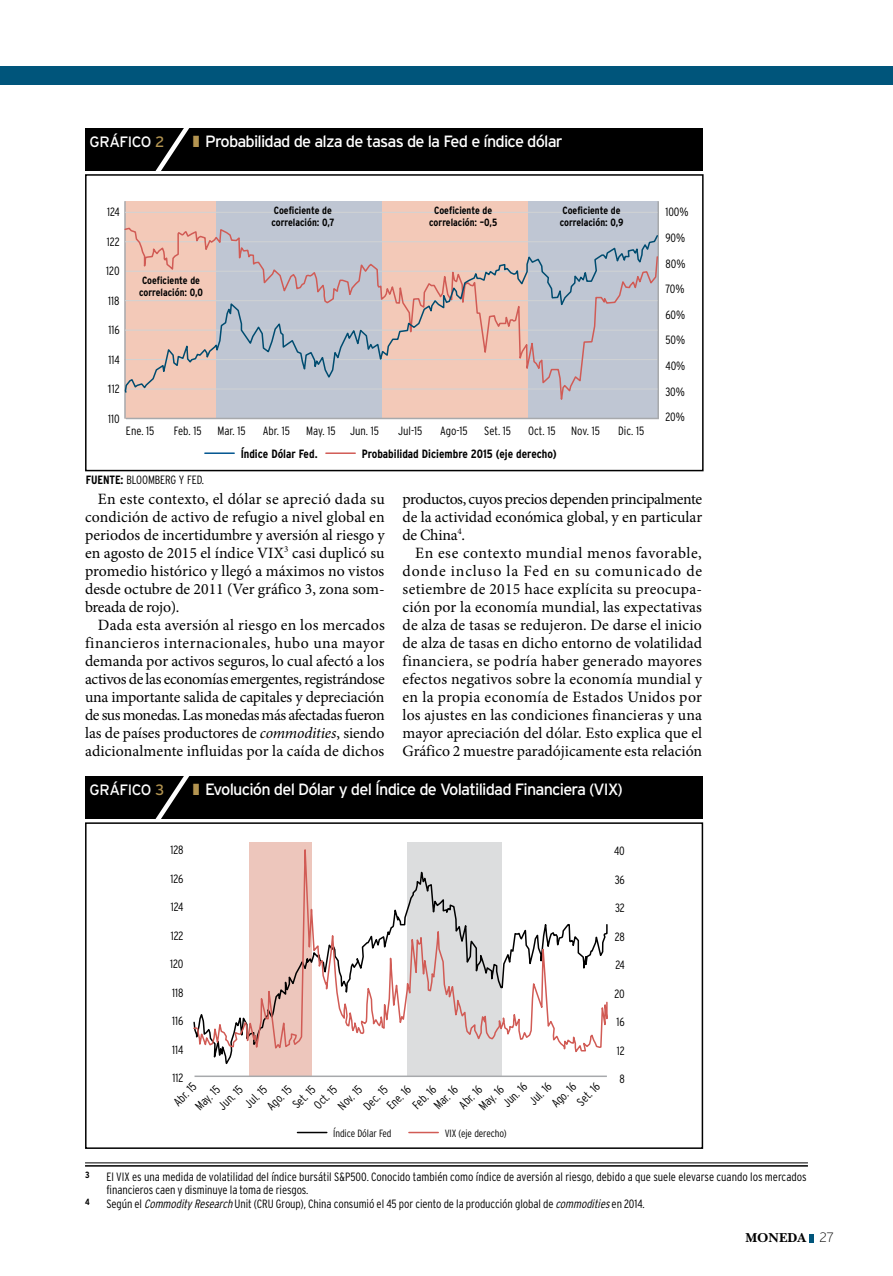
<style>
.page{position:relative;width:893px;height:1276px;background:#fff}
.page>*{position:absolute;margin:0;border:0;box-sizing:border-box;transform-origin:0 0}
.t1{font:16.35px "Interstate Mono";letter-spacing:-.05em;color:#fff}
.t2{font:15.75px/18px "Minion Pro";color:#000;text-align:justify}
.t3{font:15px "Interstate Mono";letter-spacing:-.03em;color:#fff}
.t4{font:13.5px "New Baskerville Bold SC";color:#000}
.t5{font:300 condensed 12px/25.7px "Interstate";color:#000}
.t6{font:300 condensed 12px/13.5px "Interstate";letter-spacing:-.005em;color:#000}
.t7{font:700 condensed 12px "Interstate";color:#000}
.t8{font:700 condensed 10.5px/12px "Interstate";color:#000}
.t9{font:300 condensed 10.5px "Interstate";letter-spacing:-.01em;color:#000}
.t10{font:700 condensed 9px "Interstate";color:#000}
.s1{color:#b49551}
.s2{font-stretch:normal}
.s3{font-weight:700}
.s4{font-style:italic}
.s5{font-family:"Interstate";font-weight:200}
</style>
<div class="page">
<div style="left:0;top:67px;width:893px;height:18px;background:#00557b"></div>
<div style="left:86px;top:776px;width:617px;height:42px;background:#000"></div>
<svg style="left:147px;top:776px;width:45px;height:43px"></svg>
<hr style="left:85px;top:1165px;width:723px;height:1px;background:#000">
<hr style="left:85px;top:1162px;width:723px;height:1px;background:#000">
<svg style="left:192px;top:1131px;width:417px;height:36px"></svg>
<svg style="left:192px;top:818px;width:416px;height:259px"></svg>
<div style="left:86px;top:129px;width:617px;height:42px;background:#000"></div>
<svg style="left:147px;top:128px;width:49px;height:43px"></svg>
<div style="left:125px;top:201px;width:91px;height:217px;background:#f3c9b8"></div>
<div style="left:216px;top:201px;width:166px;height:217px;background:#bfc6d3"></div>
<div style="left:382px;top:201px;width:146px;height:217px;background:#f3c9b8"></div>
<div style="left:528px;top:201px;width:130px;height:217px;background:#bfc6d3"></div>
<hr style="left:124px;top:201px;width:2px;height:218px;background:#a7a9ac">
<hr style="left:657px;top:201px;width:2px;height:218px;background:#a7a9ac">
<hr style="left:125px;top:212px;width:532px;height:1px;background:#d1d3d4">
<hr style="left:126px;top:418px;width:533px;height:1px;background:#a7a9ac">
<hr style="left:326px;top:452px;width:29px;height:2px;background:#d15b55">
<hr style="left:205px;top:452px;width:29px;height:2px;background:#025590">
<svg style="left:124px;top:234px;width:534px;height:160px"></svg>
<div style="left:85px;top:174px;width:619px;height:297px;border:2px solid #000"></div>
<svg style="left:809px;top:1234px;width:4px;height:8px"></svg>
<p class="t3" style="left:90px;top:134px;width:76px">gráfico <span class="s1">2</span></p>
<p class="t1" style="left:193px;top:132px;width:372px"><span class="s1">❚</span> Probabilidad de alza de tasas de la Fed e índice dólar</p>
<p class="t5" style="left:107px;top:199px;width:14px">124</p>
<p class="t5" style="left:107px;top:229px;width:14px">122</p>
<p class="t5" style="left:106px;top:258px;width:15px">120</p>
<p class="t5" style="left:108px;top:287px;width:13px">118</p>
<p class="t5" style="left:108px;top:317px;width:13px">116</p>
<p class="t5" style="left:108px;top:346px;width:13px">114</p>
<p class="t5" style="left:108px;top:376px;width:13px"><span class="s2">1</span>12</p>
<p class="t5" style="left:108px;top:405px;width:13px">110</p>
<p class="t8" style="left:139px;top:274px;width:65px">Coeficiente de correlación: 0,0</p>
<p class="t8" style="left:271px;top:204px;width:64px">Coeficiente de correlación: 0,7</p>
<p class="t8" style="left:429px;top:204px;width:70px;text-align:center">Coeficiente de correlación: –0,5</p>
<p class="t8" style="left:560px;top:204px;width:65px">Coeficiente de correlación: 0,9</p>
<p class="t5" style="left:126px;top:418px;width:30px">Ene. 15</p>
<p class="t5" style="left:174px;top:418px;width:29px">Feb. 15</p>
<p class="t5" style="left:217px;top:418px;width:30px">Mar. 15</p>
<p class="t5" style="left:263px;top:418px;width:29px">Abr. 15</p>
<p class="t5" style="left:306px;top:418px;width:74px">May. 15 Jun. 15</p>
<p class="t5" style="left:398px;top:418px;width:26px">Jul-15</p>
<p class="t5" style="left:440px;top:418px;width:29px">Ago-15</p>
<p class="t5" style="left:484px;top:418px;width:28px">Set. 15</p>
<p class="t5" style="left:528px;top:418px;width:29px">Oct. 15</p>
<p class="t5" style="left:571px;top:418px;width:30px">Nov. 15</p>
<p class="t5" style="left:618px;top:418px;width:28px">Dic. 15</p>
<p class="t7" style="left:241px;top:447px;width:78px">Índice Dólar Fed.</p>
<p class="t7" style="left:362px;top:447px;width:196px">Probabilidad Diciembre 2015 (eje derecho)</p>
<p class="t5" style="left:86px;top:466px;width:58px"><span class="s3">Fuente:</span> Bloomber</p>
<p class="t5" style="left:171px;top:466px;width:35px">g yfed.</p>
<p class="t5" style="left:665px;top:199px;width:25px">100%</p>
<p class="t5" style="left:665px;top:225px;width:21px">90%</p>
<p class="t5" style="left:665px;top:250px;width:22px;text-align:justify">80% 70% 60% 50% 40% 30% 20%</p>
<p class="t2" style="left:85px;top:490px;width:301px;text-indent:13px">En este contexto, el dólar se apreció dada su condición de activo de refugio a nivel global en periodos de incertidumbre y aversión al riesgo y en agosto de 2015 el índice VIX<sup>3</sup> casi duplicó su promedio histórico y llegó a máximos no vistos desde octubre de 2011 (Ver gráfico 3, zona som&shy;breada de rojo).</p>
<p class="t2" style="left:85px;top:616px;width:301px;text-indent:13px">Dada esta aversión al riesgo en los mercados financieros internacionales, hubo una mayor demanda por activos seguros, lo cual afectó a los activos de las economías emergentes, registrándose una importante salida de capitales y depreciación de sus monedas. Las monedas más afectadas fueron las de países productores de <span class="s4">commodities</span>, siendo adicionalmente influidas por la caída de dichos</p>
<p class="t2" style="left:403px;top:490px;width:301px">productos, cuyos precios dependen principalmente de la actividad económica global, y en particular de China<sup>4</sup>.</p>
<p class="t2" style="left:403px;top:544px;width:301px;text-indent:13px">En ese contexto mundial menos favorable, donde incluso la Fed en su comunicado de setiembre de 2015 hace explícita su preocupa&shy;ción por la economía mundial, las expectativas de alza de tasas se redujeron. De darse el inicio de alza de tasas en dicho entorno de volatilidad financiera, se podría haber generado mayores efectos negativos sobre la economía mundial y en la propia economía de Estados Unidos por los ajustes en las condiciones financieras y una mayor apreciación del dólar. Esto explica que el Gráfico 2 muestre paradójicamente esta relación</p>
<p class="t3" style="left:90px;top:781px;width:76px">gráfico <span class="s1">3</span></p>
<p class="t1" style="left:193px;top:780px;width:432px"><span class="s1">❚</span> Evolución del Dólar y del Índice de Volatilidad Financiera (VIX)</p>
<p class="t5" style="left:170px;top:837px;width:15px">128</p>
<p class="t5" style="left:171px;top:865px;width:14px">126</p>
<p class="t5" style="left:171px;top:894px;width:14px">124</p>
<p class="t5" style="left:171px;top:922px;width:14px">122</p>
<p class="t5" style="left:170px;top:951px;width:15px">120</p>
<p class="t5" style="left:172px;top:979px;width:13px">118</p>
<p class="t5" style="left:172px;top:1008px;width:13px">116</p>
<p class="t5" style="left:172px;top:1036px;width:13px">114</p>
<p class="t5" style="left:173px;top:1065px;width:12px">112</p>
<p class="t5" style="left:489px;top:1089px;width:31px;line-height:14.5px;text-indent:-19px;rotate:-45deg">May. 16<br>Jun. 16</p>
<p class="t5" style="left:522px;top:1094px;width:28px;rotate:-45deg">Jul. 16</p>
<p class="t5" style="left:544px;top:1096px;width:31px;rotate:-45deg">Ago. 16</p>
<p class="t5" style="left:570px;top:1094px;width:28px;rotate:-45deg">Set. 16</p>
<p class="t5" style="left:177px;top:1088px;width:31px;line-height:18.5px;text-indent:-12px;rotate:-45deg">Abr. 15<br>May. 15</p>
<p class="t5" style="left:443px;top:1088px;width:29px;line-height:17.1px;text-indent:-18px;rotate:-45deg">Mar. 16<br>Abr. 16</p>
<p class="t5" style="left:396px;top:1088px;width:29px;line-height:17.9px;text-indent:-19px;rotate:-45deg">Ene. 16<br>Feb. 16</p>
<p class="t5" style="left:307px;top:1097px;width:29px;rotate:-45deg">Oct. 15</p>
<p class="t5" style="left:331px;top:1098px;width:30px;rotate:-45deg">Nov. 15</p>
<p class="t5" style="left:356px;top:1098px;width:30px;rotate:-45deg">Dec. 15</p>
<p class="t5" style="left:211px;top:1098px;width:30px;rotate:-45deg">Jun. 15</p>
<p class="t5" style="left:237px;top:1096px;width:28px;rotate:-45deg">Jul. 15</p>
<p class="t5" style="left:260px;top:1099px;width:31px;rotate:-45deg">Ago. 15</p>
<p class="t5" style="left:285px;top:1097px;width:28px;rotate:-45deg">Set. 15</p>
<p class="t9" style="left:333px;top:1127px;width:60px">Índice Dólar Fed</p>
<p class="t9" style="left:445px;top:1127px;width:63px">VIX (eje derecho)</p>
<p class="t5" style="left:614px;top:838px;width:12px">40</p>
<p class="t5" style="left:615px;top:866px;width:12px">36</p>
<p class="t5" style="left:615px;top:895px;width:11px">32</p>
<p class="t5" style="left:615px;top:923px;width:12px">28</p>
<p class="t5" style="left:615px;top:952px;width:11px">24</p>
<p class="t5" style="left:614px;top:980px;width:12px">20</p>
<p class="t5" style="left:617px;top:1009px;width:10px">16</p>
<p class="t5" style="left:617px;top:1037px;width:9px">12</p>
<p class="t5" style="left:619px;top:1066px;width:7px">8</p>
<p class="t10" style="left:85px;top:1169px;width:6px">3</p>
<p class="t6" style="left:106px;top:1169px;width:702px">El VIX es una medida de volatilidad del índice bursátil S&amp;P500. Conocido también como índice de aversión al riesgo, debido a que suele elevarse cuando los mercados financieros caen y disminuye la toma de riesgos.</p>
<p class="t10" style="left:85px;top:1196px;width:6px">4</p>
<p class="t6" style="left:106px;top:1196px;width:540px">Según el <span class="s4">CommodityResearch</span>Unit (CRU Group), China consumió el 45 por ciento de la producción global de <span class="s4">commodities</span>en 2014.</p>
<p class="t4" style="left:745px;top:1230px;width:90px">MONEDA <span class="s5">27</span></p>
</div>
